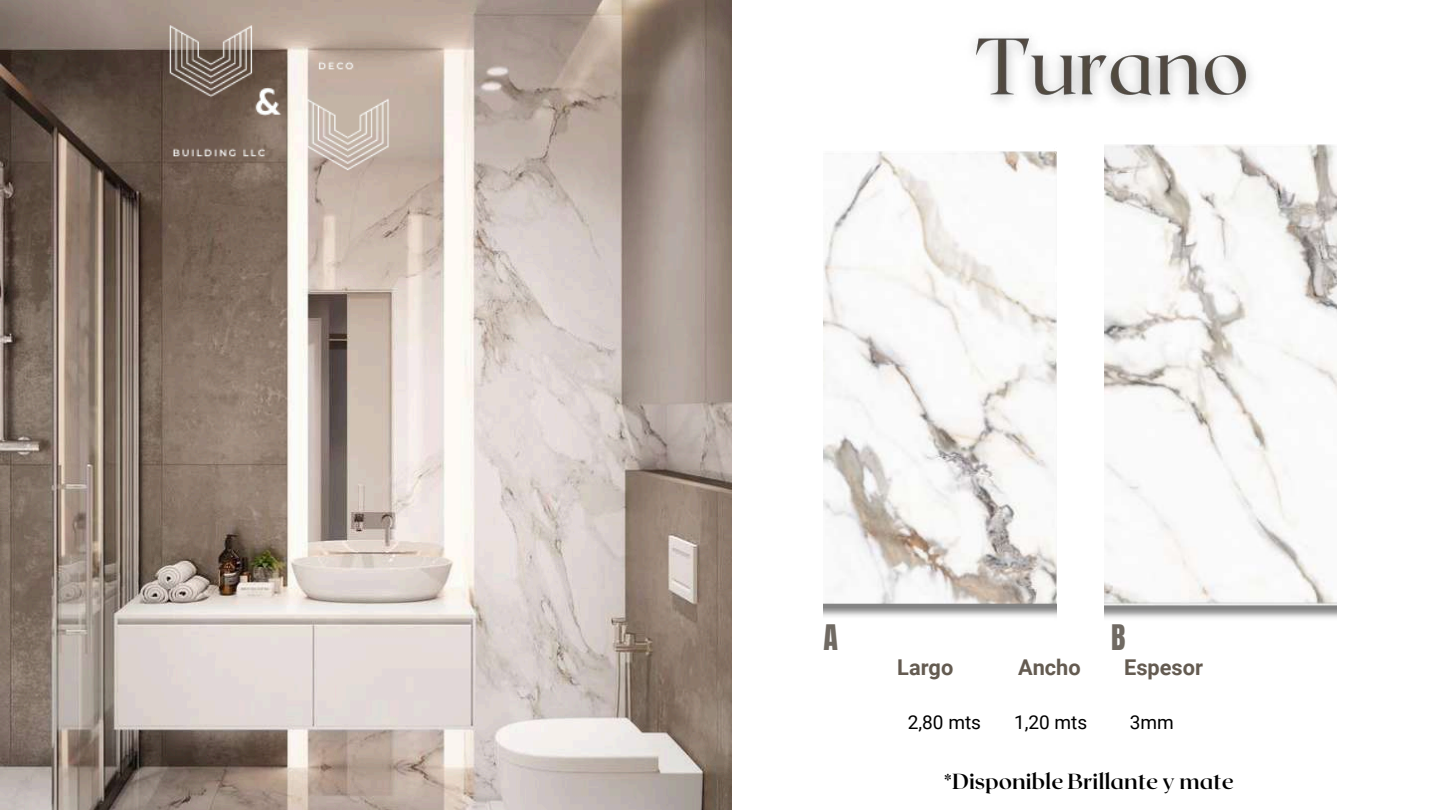
<style>
.page{position:relative;width:1440px;height:810px;background:#fff}
.page>*{position:absolute;margin:0;border:0;box-sizing:border-box;transform-origin:0 0}
.t1{font:29.9px "Anton";color:#706a63}
.t2{font:700 21.8px "Roxborough CF";color:#000}
.t3{font:700 21.8px "Roboto";color:#645b51}
.t4{font:19px "Roboto";color:#000}
</style>
<div class="page">
<img style="left:0;top:0;width:732px;height:810px">
<img style="left:824px;top:151px;width:232px;height:466px">
<img style="left:1104px;top:144px;width:233px;height:474px">
<img style="left:147px;top:0;width:252px;height:189px">
<img style="left:974px;top:36px;width:277px;height:66px">
<h1 class="t1" style="left:824px;top:616px;width:16px">A</h1>
<h1 class="t1" style="left:1111px;top:616px;width:16px">B</h1>
<p class="t3" style="left:897px;top:655px;width:58px">Largo</p>
<p class="t3" style="left:1018px;top:655px;width:64px">Ancho</p>
<p class="t3" style="left:1124px;top:655px;width:80px">Espesor</p>
<p class="t4" style="left:908px;top:712px;width:75px">2,80 mts</p>
<p class="t4" style="left:1014px;top:712px;width:75px">1,20 mts</p>
<p class="t4" style="left:1130px;top:712px;width:46px">3mm</p>
<p class="t2" style="left:944px;top:767px;width:291px">*Disponible Brillante y mate</p>
</div>
